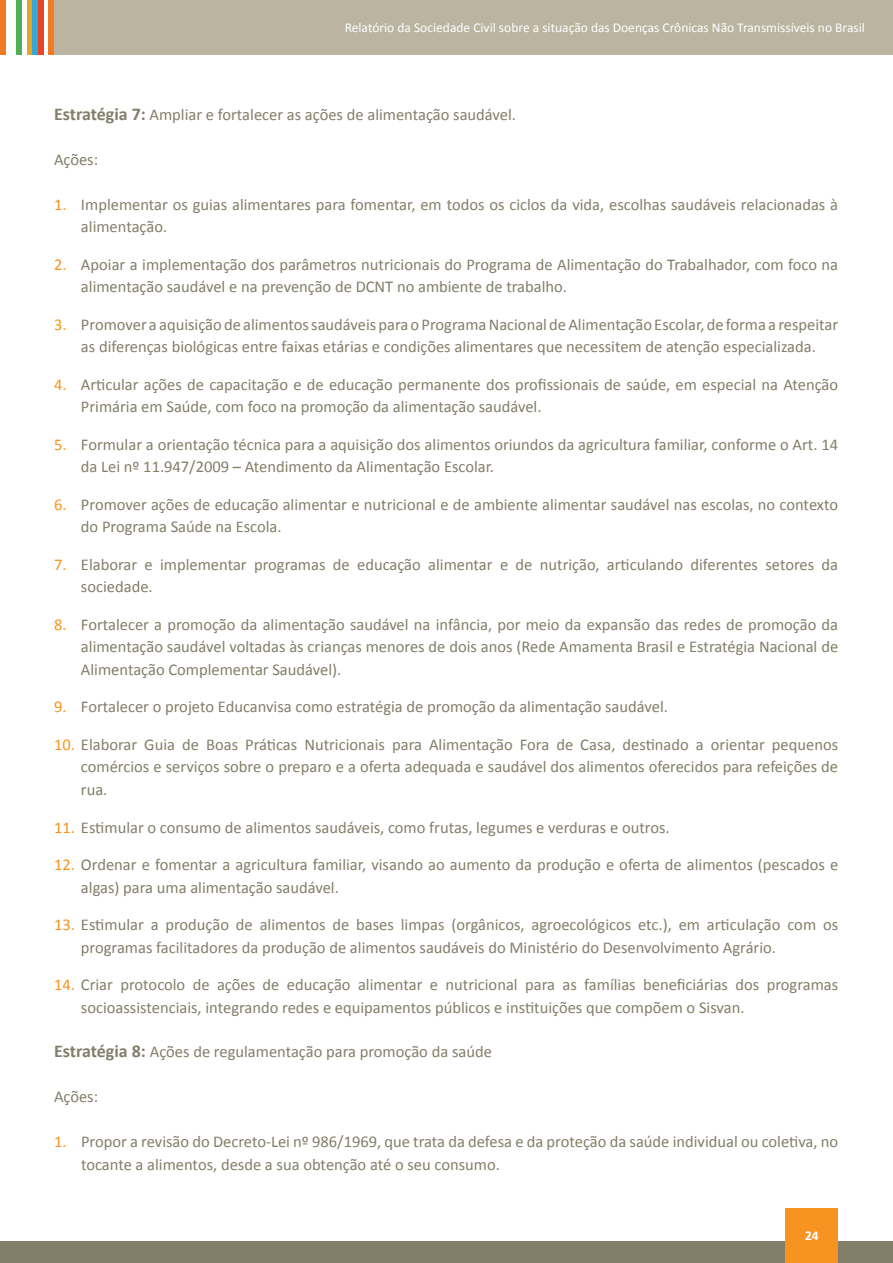
<style>
.page{position:relative;width:893px;height:1263px;background:#fff}
.page>*{position:absolute;margin:0;border:0;box-sizing:border-box;transform-origin:0 0}
.t1{font:16.5px/22.5px "Calibri";color:#827e6a}
.t2{font:13.5px "Calibri";color:#fff}
.t3{font:700 13.5px "Calibri";color:#fff}
.s1{font-weight:700;font-size:18px}
.s2{color:#f79320}
</style>
<div class="page">
<div style="left:54px;top:0;width:839px;height:54px;background:#bbb4a1"></div>
<div style="left:0;top:0;width:5px;height:54px;background:#ef7c25"></div>
<div style="left:27px;top:0;width:5px;height:54px;background:#e3a723"></div>
<div style="left:32px;top:0;width:6px;height:54px;background:#37a7d5"></div>
<div style="left:38px;top:0;width:5px;height:54px;background:#e64624"></div>
<div style="left:16px;top:0;width:6px;height:54px;background:#51ae56"></div>
<div style="left:49px;top:0;width:5px;height:54px;background:#ef7c25"></div>
<div style="left:0;top:1242px;width:893px;height:21px;background:#827e6a"></div>
<div style="left:786px;top:1209px;width:52px;height:54px;background:#f79320"></div>
<p class="t2" style="left:345px;top:18px;width:522px">Relatório da Sociedade Civil sobre a situação das Doenças Crônicas Não Transmissíveis no Brasil</p>
<p class="t1" style="left:54px;top:103px;width:463px"><span class="s1">Estratégia 7:</span> Ampliar e fortalecer as ações de alimentação saudável.</p>
<p class="t1" style="left:54px;top:148px;width:46px">Ações:</p>
<p class="t1" style="left:81px;top:193px;width:759px;text-indent:-27px"><span class="s2">1.</span> Implementar os guias alimentares para fomentar, em todos os ciclos da vida, escolhas saudáveis relacionadas à alimentação.</p>
<p class="t1" style="left:81px;top:253px;width:759px;text-indent:-27px"><span class="s2">2.</span> Apoiar a implementação dos parâmetros nutricionais do Programa de Alimentação do Trabalhador, com foco na alimentação saudável e na prevenção de DCNT no ambiente de trabalho.</p>
<p class="t1" style="left:54px;top:313px;width:786px;text-align:center"><span class="s2">3.</span> Promover a aquisição de alimentos saudáveis para o Programa Nacional de Alimentação Escolar, de forma a respeitar as diferenças biológicas entre faixas etárias e condições alimentares que necessitem de atenção especializada.</p>
<p class="t1" style="left:81px;top:373px;width:759px;text-indent:-27px"><span class="s2">4.</span> Articular ações de capacitação e de educação permanente dos profissionais de saúde, em especial na Atenção<br>Primária em Saúde, com foco na promoção da alimentação saudável.</p>
<p class="t1" style="left:81px;top:433px;width:759px;text-indent:-27px"><span class="s2">5.</span> Formular a orientação técnica para a aquisição dos alimentos oriundos da agricultura familiar, conforme o Art. 14 da Lei nº 11.947/2009 – Atendimento da Alimentação Escolar.</p>
<p class="t1" style="left:81px;top:493px;width:759px;text-indent:-27px"><span class="s2">6.</span> Promover ações de educação alimentar e nutricional e de ambiente alimentar saudável nas escolas, no contexto do Programa Saúde na Escola.</p>
<p class="t1" style="left:81px;top:553px;width:759px;text-indent:-27px"><span class="s2">7.</span> Elaborar e implementar programas de educação alimentar e de nutrição, articulando diferentes setores da sociedade.</p>
<p class="t1" style="left:81px;top:613px;width:759px;text-align:justify;text-indent:-27px"><span class="s2">8.</span> Fortalecer a promoção da alimentação saudável na infância, por meio da expansão das redes de promoção da alimentação saudável voltadas às crianças menores de dois anos (Rede Amamenta Brasil e Estratégia Nacional de Alimentação Complementar Saudável).</p>
<p class="t1" style="left:54px;top:695px;width:615px"><span class="s2">9.</span> Fortalecer o projeto Educanvisa como estratégia de promoção da alimentação saudável.</p>
<p class="t1" style="left:81px;top:733px;width:759px;text-align:justify;text-indent:-27px"><span class="s2">10.</span> Elaborar Guia de Boas Práticas Nutricionais para Alimentação Fora de Casa, destinado a orientar pequenos comércios e serviços sobre o preparo e a oferta adequada e saudável dos alimentos oferecidos para refeições de rua.</p>
<p class="t1" style="left:54px;top:815px;width:617px"><span class="s2">11.</span> Estimular o consumo de alimentos saudáveis, como frutas, legumes e verduras e outros.</p>
<p class="t1" style="left:81px;top:853px;width:759px;text-indent:-27px"><span class="s2">12.</span> Ordenar e fomentar a agricultura familiar, visando ao aumento da produção e oferta de alimentos (pescados e algas) para uma alimentação saudável.</p>
<p class="t1" style="left:81px;top:913px;width:759px;text-indent:-27px"><span class="s2">13.</span> Estimular a produção de alimentos de bases limpas (orgânicos, agroecológicos etc.), em articulação com os programas facilitadores da produção de alimentos saudáveis do Ministério do Desenvolvimento Agrário.</p>
<p class="t1" style="left:81px;top:973px;width:759px;text-indent:-27px"><span class="s2">14.</span> Criar protocolo de ações de educação alimentar e nutricional para as famílias beneficiárias dos programas socioassistenciais, integrando redes e equipamentos públicos e instituições que compõem o Sisvan.</p>
<p class="t1" style="left:54px;top:1040px;width:439px"><span class="s1">Estratégia 8:</span> Ações de regulamentação para promoção da saúde</p>
<p class="t1" style="left:54px;top:1085px;width:46px">Ações:</p>
<p class="t1" style="left:81px;top:1130px;width:759px;text-indent:-27px"><span class="s2">1.</span> Propor a revisão do Decreto-Lei nº 986/1969, que trata da defesa e da proteção da saúde individual ou coletiva, no tocante a alimentos, desde a sua obtenção até o seu consumo.</p>
<p class="t3" style="left:805px;top:1226px;width:15px">24</p>
</div>
